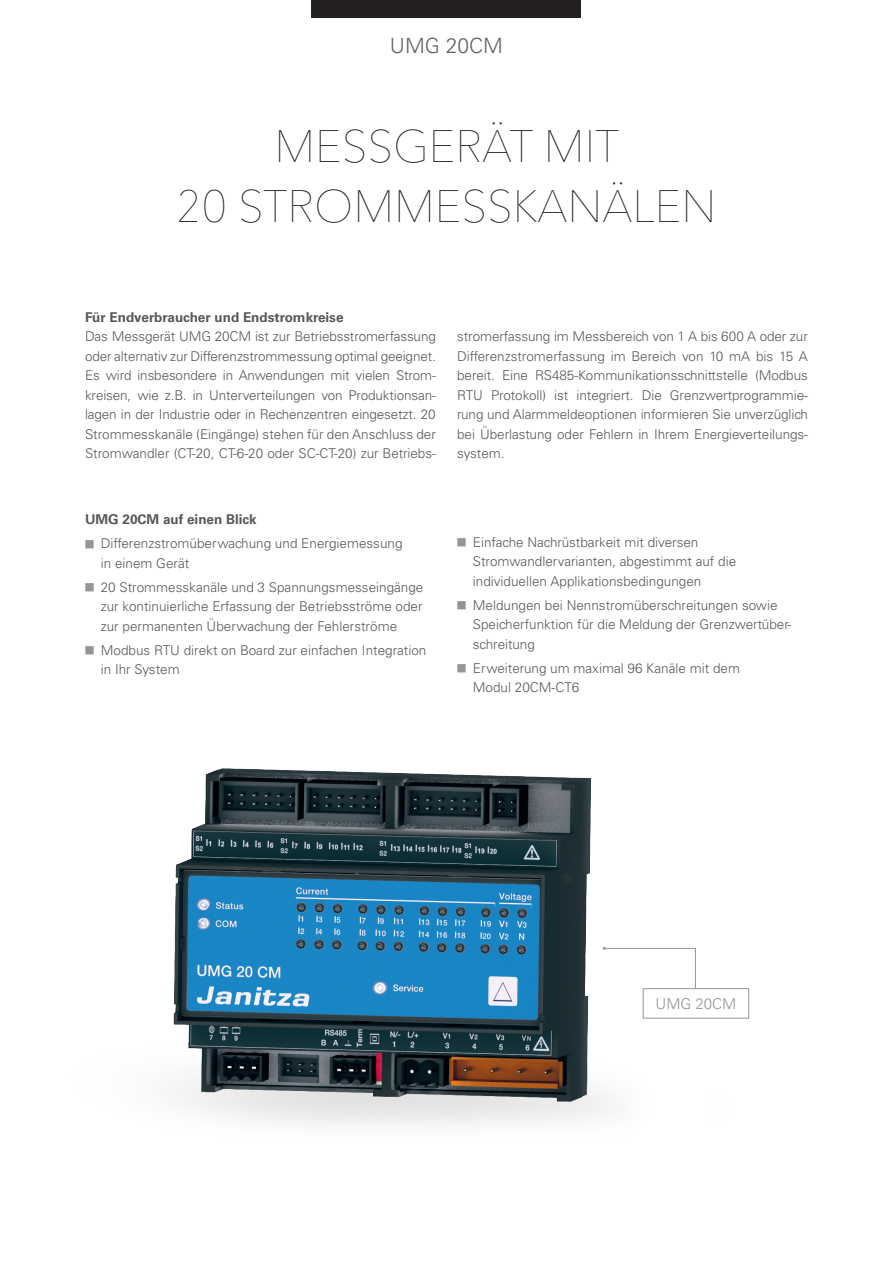
<style>
.page{position:relative;width:893px;height:1263px;background:#fff}
.page>*{position:absolute;margin:0;border:0;box-sizing:border-box;transform-origin:0 0}
.t1{font:200 45px/60px "Avenir Next LT Pro";color:#231f20;text-align:center}
.t2{font:300 21px "Univers LT Std";color:#636366}
.t3{font:300 15px "Univers LT Std";color:#939598}
.t4{font:300 13.5px/19.5px "Univers LT Std";color:#57585a}
.t5{font:700 13.5px "Univers LT Std";color:#57585a}
.s1{color:#939598}
</style>
<div class="page">
<div style="left:312px;top:0;width:269px;height:17px;background:#231f20"></div>
<img style="left:173px;top:768px;width:577px;height:357px">
<div style="left:643px;top:988px;width:106px;height:30px;border:1px solid #939598"></div>
<svg style="left:603px;top:947px;width:93px;height:42px"></svg>
<h2 class="t2" style="left:390px;top:33px;width:115px">UMG 20CM</h2>
<h1 class="t1" style="left:176px;top:116px;width:541px">MESSGERÄT MIT<br>20 STROMMESSKANÄLEN</h1>
<p class="t5" style="left:85px;top:309px;width:260px">Für Endverbraucher und Endstromkreise</p>
<p class="t4" style="left:85px;top:327px;width:352px;text-align:justify">Das Messgerät UMG 20CM ist zur Betriebsstromerfassung oder alternativ zur Differenzstrommessung optimal geeignet.<br>Es wird insbesondere in Anwendungen mit vielen Strom&shy;kreisen, wie z.B. in Unterverteilungen von Produktionsan&shy;lagen in der Industrie oder in Rechenzentren eingesetzt. 20<br>Strommesskanäle (Eingänge) stehen für den Anschluss der Stromwandler (CT-20, CT-6-20 oder SC-CT-20) zur Betriebs-</p>
<p class="t4" style="left:457px;top:327px;width:352px;text-align:justify">stromerfassung im Messbereich von 1 A bis 600 A oder zur Differenzstromerfassung im Bereich von 10 mA bis 15 A bereit. Eine RS485-Kommunikationsschnittstelle (Modbus RTU Protokoll) ist integriert. Die Grenzwertprogrammie&shy;rung und Alarmmeldeoptionen informieren Sie unverzüglich bei Überlastung oder Fehlern in Ihrem Energieverteilungs&shy;system.</p>
<p class="t5" style="left:85px;top:512px;width:173px">UMG 20CM auf einen Blick</p>
<p class="t4" style="left:101px;top:534px;width:303px;text-indent:-16px"><span class="s1">■</span> Differenzstromüberwachung und Energiemessung in einem Gerät</p>
<p class="t4" style="left:101px;top:577px;width:324px;text-align:justify;text-indent:-16px"><span class="s1">■</span> 20 Strommesskanäle und 3 Spannungsmesseingänge zur kontinuierliche Erfassung der Betriebsströme oder zur permanenten Überwachung der Fehlerströme</p>
<p class="t4" style="left:101px;top:640px;width:327px;text-indent:-16px"><span class="s1">■</span> Modbus RTU direkt on Board zur einfachen Integration in Ihr System</p>
<p class="t4" style="left:473px;top:532px;width:265px;text-indent:-16px"><span class="s1">■</span> Einfache Nachrüstbarkeit mit diversen<br>Stromwandlervarianten, abgestimmt auf die individuellen Applikationsbedingungen</p>
<p class="t4" style="left:473px;top:595px;width:320px;text-indent:-16px"><span class="s1">■</span> Meldungen bei Nennstromüberschreitungen sowie<br>Speicherfunktion für die Meldung der Grenzwertüber&shy;schreitung</p>
<p class="t4" style="left:473px;top:658px;width:269px;text-indent:-16px"><span class="s1">■</span> Erweiterung um maximal 96 Kanäle mit dem<br>Modul 20CM-CT6</p>
<p class="t3" style="left:655px;top:994px;width:82px">UMG 20CM</p>
</div>
